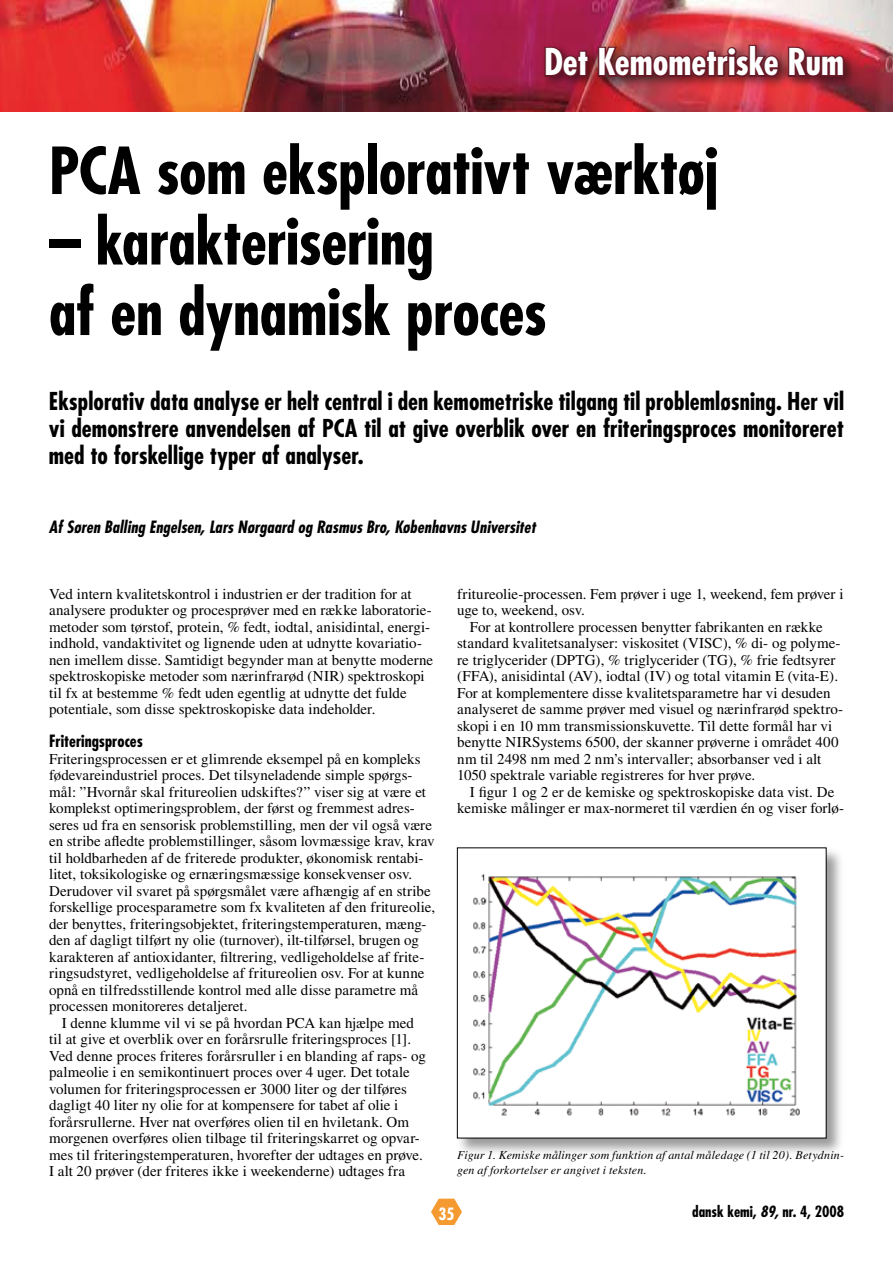
<style>
.page{position:relative;width:893px;height:1263px;background:#fff}
.page>*{position:absolute;margin:0;border:0;box-sizing:border-box;transform-origin:0 0}
.t1{font:700 condensed 63px/70.5px "Futura";letter-spacing:-.005em;color:#000}
.t2{font:700 condensed 36px "Futura";letter-spacing:-.005em;color:#fff}
.t3{font:700 condensed 24px/27px "Futura";color:#000;text-align:justify}
.t4{font:italic 700 condensed 16.5px "Futura";letter-spacing:.005em;color:#000}
.t5{font:700 condensed 16.5px "Futura";color:#000}
.t6{font:700 condensed 16.5px "Futura";color:#fff}
.t7{font:15px/16.5px "Times";color:#000}
.t8{font:700 condensed 15px "Futura";color:#000}
.t9{font:italic 12px/14.4px "Times";letter-spacing:.015em;color:#000}
.s1{font-style:italic}
</style>
<div class="page">
<svg style="left:431px;top:1199px;width:31px;height:26px"></svg>
<img style="left:0;top:0;width:893px;height:112px">
<div style="left:538px;top:39px;width:320px;height:52px;background:#000;opacity:.5"></div>
<svg style="left:543px;top:45px;width:47px;height:34px"></svg>
<img style="left:596px;top:43px;width:250px;height:57px">
<div style="left:456px;top:846px;width:388px;height:311px;background:#000;opacity:.4"></div>
<div style="left:457px;top:848px;width:369px;height:290px;background:#fff"></div>
<img style="left:473px;top:874px;width:327px;height:242px">
<h2 class="t2" style="left:544px;top:39px;width:302px">Det Kemometriske Rum</h2>
<h1 class="t1" style="left:49px;top:135px;width:671px">PCA som eksplorativt værktøj</h1>
<h1 class="t1" style="left:49px;top:205px;width:500px">– karakterisering<br>af en dynamisk proces</h1>
<h3 class="t3" style="left:49px;top:388px;width:797px">Eksplorativ data analyse er helt central i den kemometriske tilgang til problemløsning. Her vil vi demonstrere anvendelsen af PCA til at give overblik over en friteringsproces monitoreret med to forskellige typer af analyser.</h3>
<p class="t4" style="left:49px;top:516px;width:489px">Af Søren Balling Engelsen, Lars Nørgaard og Rasmus Bro, Københavns Universitet</p>
<p class="t7" style="left:49px;top:585px;width:386px">Ved intern kvalitetskontrol i industrien er der tradition for at analysere produkter og procesprøver med en række laboratorie&shy;metoder som tørstof, protein, % fedt, iodtal, anisidintal, energi&shy;indhold, vandaktivitet og lignende uden at udnytte kovariatio&shy;nen imellem disse. Samtidigt begynder man at benytte moderne spektroskopiske metoder som nærinfrarød (NIR) spektroskopi til fx at bestemme % fedt uden egentlig at udnytte det fulde potentiale, som disse spektroskopiske data indeholder.</p>
<p class="t5" style="left:49px;top:730px;width:95px">Friteringsproces</p>
<p class="t7" style="left:49px;top:750px;width:388px">Friteringsprocessen er et glimrende eksempel på en kompleks fødevareindustriel proces. Det tilsyneladende simple spørgs&shy;mål: ”Hvornår skal fritureolien udskiftes?” viser sig at være et komplekst optimeringsproblem, der først og fremmest adres&shy;seres ud fra en sensorisk problemstilling, men der vil også være en stribe afledte problemstillinger, såsom lovmæssige krav, krav til holdbarheden af de friterede produkter, økonomisk rentabi&shy;litet, toksikologiske og ernæringsmæssige konsekvenser osv.<br>Derudover vil svaret på spørgsmålet være afhængig af en stribe forskellige procesparametre som fx kvaliteten af den fritureolie, der benyttes, friteringsobjektet, friteringstemperaturen, mæng&shy;den af dagligt tilført ny olie (turnover), ilt-tilførsel, brugen og karakteren af antioxidanter, filtrering, vedligeholdelse af frite&shy;ringsudstyret, vedligeholdelse af fritureolien osv. For at kunne opnå en tilfredsstillende kontrol med alle disse parametre må processen monitoreres detaljeret.</p>
<p class="t7" style="left:49px;top:1014px;width:378px;text-indent:13px">I denne klumme vil vi se på hvordan PCA kan hjælpe med til at give et overblik over en forårsrulle friteringsproces [1].<br>Ved denne proces friteres forårsruller i en blanding af raps- og palmeolie i en semikontinuert proces over 4 uger. Det totale volumen for friteringsprocessen er 3000 liter og der tilføres dagligt 40 liter ny olie for at kompensere for tabet af olie i forårsrullerne. Hver nat overføres olien til en hviletank. Om morgenen overføres olien tilbage til friteringskarret og opvar&shy;mes til friteringstemperaturen, hvorefter der udtages en prøve.<br>I alt 20 prøver (der friteres ikke i weekenderne) udtages fra</p>
<p class="t7" style="left:457px;top:585px;width:388px">fritureolie-processen. Fem prøver i uge 1, weekend, fem prøver i uge to, weekend, osv.</p>
<p class="t7" style="left:457px;top:618px;width:388px;text-indent:13px">For at kontrollere processen benytter fabrikanten en række standard kvalitetsanalyser: viskositet (VISC), % di- og polyme&shy;re triglycerider (DPTG), % triglycerider (TG), % frie fedtsyrer (FFA), anisidintal (AV), iodtal (IV) og total vitamin E (vita-E).<br>For at komplementere disse kvalitetsparametre har vi desuden analyseret de samme prøver med visuel og nærinfrarød spektro&shy;skopi i en 10 mm transmissionskuvette. Til dette formål har vi benytte NIRSystems 6500, der skanner prøverne i området 400 nm til 2498 nm med 2 nm’s intervaller; absorbanser ved i alt 1050 spektrale variable registreres for hver prøve.</p>
<p class="t7" style="left:457px;top:783px;width:388px;text-align:center">I figur 1 og 2 er de kemiske og spektroskopiske data vist. De kemiske målinger er max-normeret til værdien én og viser forlø-</p>
<p class="t9" style="left:457px;top:1148px;width:388px">Figur 1. Kemiske målinger som funktion af antal måledage (1 til 20). Betydnin&shy;gen af forkortelser er angivet i teksten.</p>
<p class="t6" style="left:438px;top:1203px;width:18px">35</p>
<p class="t8" style="left:692px;top:1202px;width:153px">dansk kemi, <span class="s1">89,</span> nr. 4, 2008</p>
</div>
